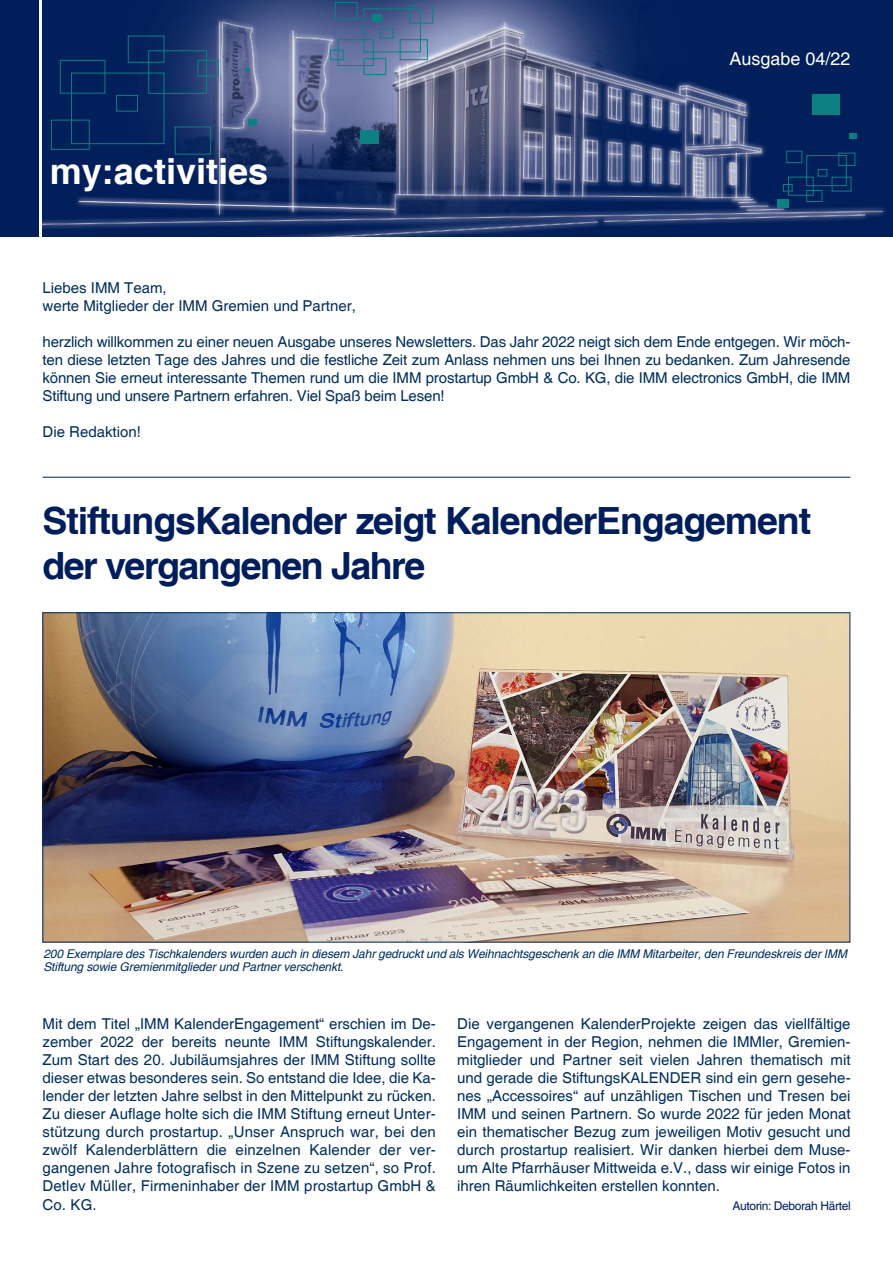
<style>
.page{position:relative;width:893px;height:1263px;background:#fff}
.page>*{position:absolute;margin:0;border:0;box-sizing:border-box;transform-origin:0 0}
.t1{font:700 37.5px/45px "Helvetica";letter-spacing:-.03em;color:#001e5b}
.t2{font:700 36px "Helvetica";color:#fff}
.t3{font:18px "Helvetica";color:#fff}
.t4{font:15px/18px "Helvetica";color:#002e5e;text-align:justify}
.t5{font:italic 12px/13.5px "Helvetica";letter-spacing:-.01em;color:#002e5e}
.t6{font:12px "Helvetica";letter-spacing:-.03em;color:#001e5b}
</style>
<div class="page">
<img style="left:43px;top:0;width:850px;height:237px">
<div style="left:338px;top:39px;width:36px;height:27px;border:1px solid #0c8083"></div>
<div style="left:400px;top:39px;width:28px;height:21px;border:1px solid #0c8083"></div>
<div style="left:364px;top:58px;width:22px;height:17px;border:1px solid #0c8083"></div>
<div style="left:330px;top:50px;width:14px;height:10px;border:1px solid #0c8083"></div>
<div style="left:380px;top:28px;width:13px;height:11px;border:1px solid #0c8083"></div>
<div style="left:335px;top:2px;width:22px;height:17px;border:1px solid #0c8083"></div>
<div style="left:409px;top:5px;width:24px;height:18px;border:1px solid #0c8083"></div>
<div style="left:364px;top:8px;width:57px;height:44px;border:1px solid #0c8083"></div>
<div style="left:788px;top:177px;width:26px;height:19px;border:1px solid #0c8083"></div>
<div style="left:832px;top:177px;width:19px;height:14px;border:1px solid #0c8083"></div>
<div style="left:806px;top:190px;width:16px;height:12px;border:1px solid #0c8083"></div>
<div style="left:783px;top:184px;width:9px;height:7px;border:1px solid #0c8083"></div>
<div style="left:818px;top:169px;width:9px;height:7px;border:1px solid #0c8083"></div>
<div style="left:786px;top:151px;width:16px;height:12px;border:1px solid #0c8083"></div>
<div style="left:838px;top:153px;width:17px;height:13px;border:1px solid #0c8083"></div>
<div style="left:806px;top:155px;width:41px;height:31px;border:1px solid #0c8083"></div>
<div style="left:148px;top:50px;width:59px;height:44px;border:1px solid #0c8083"></div>
<div style="left:60px;top:60px;width:45px;height:34px;border:1px solid #0c8083"></div>
<div style="left:128px;top:36px;width:36px;height:27px;border:1px solid #0c8083"></div>
<div style="left:197px;top:60px;width:22px;height:16px;border:1px solid #0c8083"></div>
<div style="left:116px;top:95px;width:22px;height:16px;border:1px solid #0c8083"></div>
<div style="left:175px;top:127px;width:36px;height:27px;border:1px solid #0c8083"></div>
<div style="left:51px;top:120px;width:39px;height:30px;border:1px solid #0c8083"></div>
<div style="left:71px;top:73px;width:93px;height:71px;border:1px solid #0c8083"></div>
<div style="left:248px;top:119px;width:9px;height:6px;background:#0c8083"></div>
<div style="left:361px;top:131px;width:18px;height:13px;background:#0c8083"></div>
<div style="left:777px;top:199px;width:11px;height:9px;background:#0c8083"></div>
<svg style="left:849px;top:133px;width:7px;height:5px"></svg>
<div style="left:812px;top:95px;width:27px;height:20px;background:#0c8083"></div>
<div style="left:373px;top:14px;width:9px;height:7px;background:#0c8083"></div>
<svg style="left:245px;top:68px;width:5px;height:3px"></svg>
<hr style="left:43px;top:477px;width:807px;height:1px;background:#001e5b">
<div style="left:0;top:0;width:38px;height:237px;background:#001e5b"></div>
<img style="left:45px;top:614px;width:803px;height:326px">
<h2 class="t2" style="left:50px;top:150px;width:220px">my:activities</h2>
<p class="t3" style="left:729px;top:48px;width:123px">Ausgabe 04/22</p>
<p class="t4" style="left:43px;top:280px;width:315px">Liebes IMM Team,<br>werte Mitglieder der IMM Gremien und Partner,</p>
<p class="t4" style="left:43px;top:334px;width:809px">herzlich willkommen zu einer neuen Ausgabe unseres Newsletters. Das Jahr 2022 neigt sich dem Ende entgegen. Wir möch&shy;ten diese letzten Tage des Jahres und die festliche Zeit zum Anlass nehmen uns bei Ihnen zu bedanken. Zum Jahresende können Sie erneut interessante Themen rund um die IMM prostartup GmbH &amp; Co. KG, die IMM electronics GmbH, die IMM Stiftung und unsere Partnern erfahren. Viel Spaß beim Lesen!</p>
<p class="t4" style="left:43px;top:424px;width:100px">Die Redaktion!</p>
<h1 class="t1" style="left:43px;top:500px;width:770px">StiftungsKalender zeigt KalenderEngagement der vergangenen Jahre</h1>
<p class="t5" style="left:43px;top:947px;width:805px">200 Exemplare des Tischkalenders wurden auch in diesem Jahr gedruckt und als Weihnachtsgeschenk an die IMM Mitarbeiter, den Freundeskreis der IMM<br>Stiftung sowie Gremienmitglieder und Partner verschenkt.</p>
<p class="t4" style="left:43px;top:1015px;width:395px">Mit dem Titel „IMM KalenderEngagement“ erschien im De&shy;zember 2022 der bereits neunte IMM Stiftungskalender.<br>Zum Start des 20. Jubiläumsjahres der IMM Stiftung sollte dieser etwas besonderes sein. So entstand die Idee, die Ka&shy;lender der letzten Jahre selbst in den Mittelpunkt zu rücken.<br>Zu dieser Auflage holte sich die IMM Stiftung erneut Unter&shy;stützung durch prostartup. „Unser Anspruch war, bei den zwölf Kalenderblättern die einzelnen Kalender der ver&shy;gangenen Jahre fotografisch in Szene zu setzen“, so Prof.<br>Detlev Müller, Firmeninhaber der IMM prostartup GmbH &amp;</p>
<p class="t4" style="left:43px;top:1196px;width:56px">Co. KG.</p>
<p class="t4" style="left:457px;top:1015px;width:395px">Die vergangenen KalenderProjekte zeigen das viellfältige Engagement in der Region, nehmen die IMMler, Gremien&shy;mitglieder und Partner seit vielen Jahren thematisch mit und gerade die StiftungsKALENDER sind ein gern gesehe&shy;nes „Accessoires“ auf unzähligen Tischen und Tresen bei IMM und seinen Partnern. So wurde 2022 für jeden Monat ein thematischer Bezug zum jeweiligen Motiv gesucht und durch prostartup realisiert. Wir danken hierbei dem Muse&shy;um Alte Pfarrhäuser Mittweida e.V., dass wir einige Fotos in ihren Räumlichkeiten erstellen konnten.</p>
<p class="t6" style="left:732px;top:1199px;width:120px">Autorin: Deborah Härtel</p>
</div>
